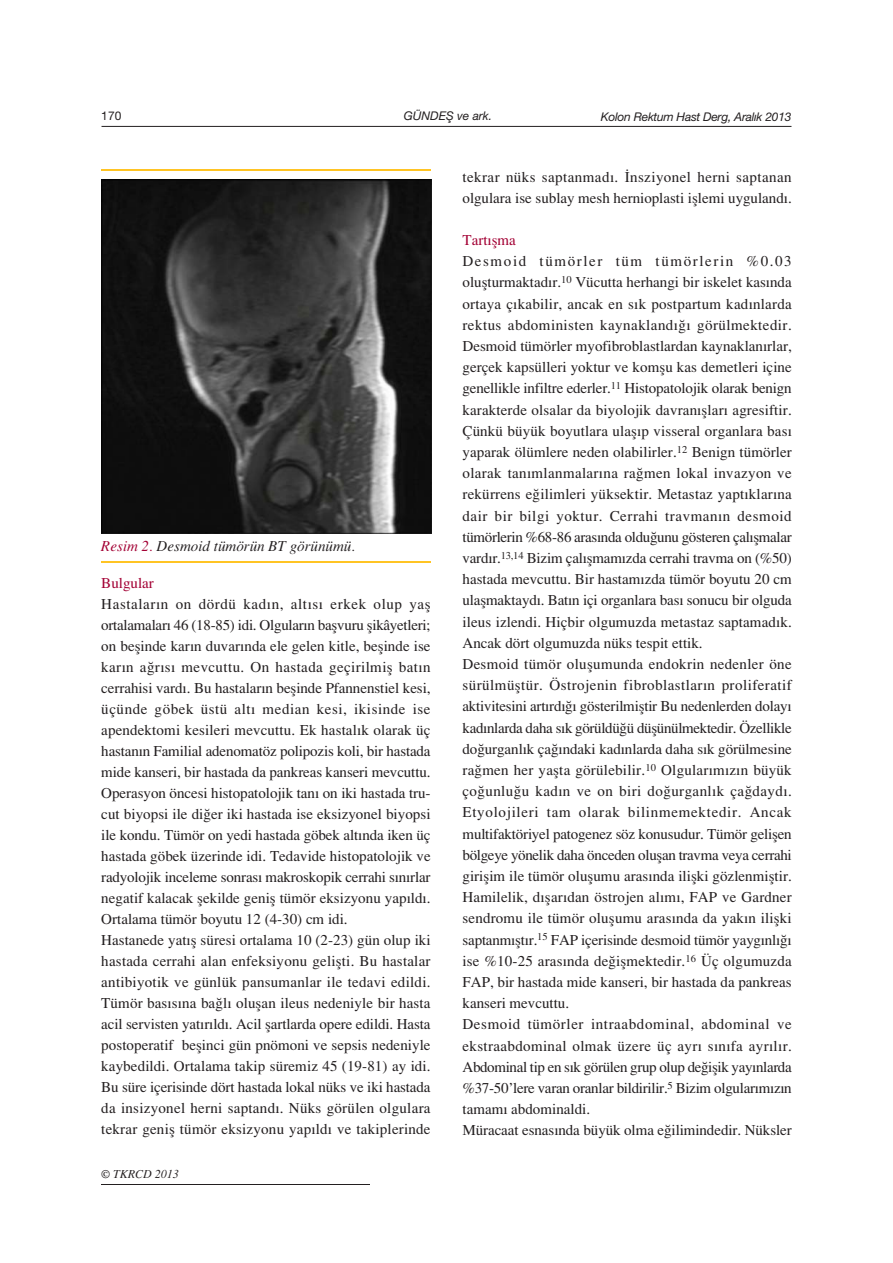
<style>
.page{position:relative;width:893px;height:1263px;background:#fff}
.page>*{position:absolute;margin:0;border:0;box-sizing:border-box;transform-origin:0 0}
.t1{font:15px/21.1px "Times Turk";letter-spacing:.005em;color:#231f20}
.t2{font:italic 15px "Times Turk";color:#231f20}
.t3{font:15px "Times Turk";color:#a30134}
.t4{font:12px "Helvetica T Italic";letter-spacing:-.02em;color:#231f20}
.t5{font:12px "Helvetica T Italic";color:#231f20}
.t6{font:italic 12px "Times Turk";color:#231f20}
.t7{font:12px "Helvetica T";color:#231f20}
.s1{color:#a30134}
</style>
<div class="page">
<hr style="left:101px;top:1184px;width:268px;height:1px;background:#231f20">
<hr style="left:101px;top:126px;width:690px;height:1px;background:#231f20">
<img style="left:101px;top:180px;width:330px;height:354px">
<hr style="left:101px;top:170px;width:329px;height:1px;background:#ffc424">
<hr style="left:101px;top:562px;width:329px;height:1px;background:#ffc424">
<p class="t5" style="left:404px;top:111px;width:90px">GÜNDEfi ve ark.</p>
<p class="t7" style="left:101px;top:111px;width:22px">170</p>
<p class="t4" style="left:600px;top:112px;width:192px">Kolon Rektum Hast Derg, Aral›k 2013</p>
<p class="t2" style="left:101px;top:541px;width:255px"><span class="s1">Resim 2.</span> Desmoid tümörün BT görünümü.</p>
<p class="t3" style="left:101px;top:578px;width:54px">Bulgular</p>
<p class="t1" style="left:101px;top:595px;width:331px">Hastalar›n on dördü kad›n, alt›s› erkek olup yafl ortalamalar› 46 (18-85) idi. Olgular›n baflvuru flikâyetleri; on beflinde kar›n duvar›nda ele gelen kitle, beflinde ise kar›n a¤r›s› mevcuttu. On hastada geçirilmifl bat›n cerrahisi vard›. Bu hastalar›n beflinde Pfannenstiel kesi, üçünde göbek üstü alt› median kesi, ikisinde ise apendektomi kesileri mevcuttu. Ek hastal›k olarak üç hastan›n Familial adenomatöz polipozis koli, bir hastada mide kanseri, bir hastada da pankreas kanseri mevcuttu.<br>Operasyon öncesi histopatolojik tan› on iki hastada tru&shy;cut biyopsi ile di¤er iki hastada ise eksizyonel biyopsi ile kondu. Tümör on yedi hastada göbek alt›nda iken üç hastada göbek üzerinde idi. Tedavide histopatolojik ve radyolojik inceleme sonras› makroskopik cerrahi s›n›rlar negatif kalacak flekilde genifl tümör eksizyonu yap›ld›.<br>Ortalama tümör boyutu 12 (4-30) cm idi.<br>Hastanede yat›fl süresi ortalama 10 (2-23) gün olup iki hastada cerrahi alan enfeksiyonu geliflti. Bu hastalar antibiyotik ve günlük pansumanlar ile tedavi edildi.<br>Tümör bas›s›na ba¤l› oluflan ileus nedeniyle bir hasta acil servisten yat›r›ld›. Acil flartlarda opere edildi. Hasta postoperatif beflinci gün pnömoni ve sepsis nedeniyle kaybedildi. Ortalama takip süremiz 45 (19-81) ay idi.<br>Bu süre içerisinde dört hastada lokal nüks ve iki hastada da insizyonel herni saptand›. Nüks görülen olgulara tekrar genifl tümör eksizyonu yap›ld› ve takiplerinde</p>
<p class="t6" style="left:101px;top:1170px;width:79px">© TKRCD 2013</p>
<p class="t1" style="left:462px;top:167px;width:331px">tekrar nüks saptanmad›. ‹nsziyonel herni saptanan olgulara ise sublay mesh hernioplasti ifllemi uyguland›.</p>
<p class="t3" style="left:462px;top:235px;width:55px">Tart›flma</p>
<p class="t1" style="left:462px;top:252px;width:331px">Desmoid tümörler tüm tümörlerin %0.03 oluflturmaktad›r.<sup>10</sup> Vücutta herhangi bir iskelet kas›nda ortaya ç›kabilir, ancak en s›k postpartum kad›nlarda rektus abdoministen kaynakland›¤› görülmektedir.<br>Desmoid tümörler myofibroblastlardan kaynaklan›rlar, gerçek kapsülleri yoktur ve komflu kas demetleri içine genellikle infiltre ederler.<sup>11</sup> Histopatolojik olarak benign karakterde olsalar da biyolojik davran›fllar› agresiftir.<br>Çünkü büyük boyutlara ulafl›p visseral organlara bas› yaparak ölümlere neden olabilirler.<sup>12</sup> Benign tümörler olarak tan›mlanmalar›na ra¤men lokal invazyon ve rekürrens e¤ilimleri yüksektir. Metastaz yapt›klar›na dair bir bilgi yoktur. Cerrahi travman›n desmoid tümörlerin %68-86 aras›nda oldu¤unu gösteren çal›flmalar vard›r.<sup>13,14</sup> Bizim çal›flmam›zda cerrahi travma on (%50) hastada mevcuttu. Bir hastam›zda tümör boyutu 20 cm ulaflmaktayd›. Bat›n içi organlara bas› sonucu bir olguda ileus izlendi. Hiçbir olgumuzda metastaz saptamad›k.<br>Ancak dört olgumuzda nüks tespit ettik.<br>Desmoid tümör oluflumunda endokrin nedenler öne sürülmüfltür. Östrojenin fibroblastlar›n proliferatif aktivitesini art›rd›¤› gösterilmifltir Bu nedenlerden dolay› kad›nlarda daha s›k görüldü¤ü düflünülmektedir. Özellikle do¤urganl›k ça¤›ndaki kad›nlarda daha s›k görülmesine ra¤men her yaflta görülebilir.<sup>10</sup> Olgular›m›z›n büyük ço¤unlu¤u kad›n ve on biri do¤urganl›k ça¤dayd›.<br>Etyolojileri tam olarak bilinmemektedir. Ancak multifaktöriyel patogenez söz konusudur. Tümör geliflen bölgeye yönelik daha önceden oluflan travma veya cerrahi giriflim ile tümör oluflumu aras›nda iliflki gözlenmifltir.<br>Hamilelik, d›flar›dan östrojen al›m›, FAP ve Gardner sendromu ile tümör oluflumu aras›nda da yak›n iliflki saptanm›flt›r.<sup>15</sup> FAP içerisinde desmoid tümör yayg›nl›¤› ise %10-25 aras›nda de¤iflmektedir.<sup>16</sup> Üç olgumuzda FAP, bir hastada mide kanseri, bir hastada da pankreas kanseri mevcuttu.<br>Desmoid tümörler intraabdominal, abdominal ve ekstraabdominal olmak üzere üç ayr› s›n›fa ayr›l›r.<br>Abdominal tip en s›k görülen grup olup de¤iflik yay›nlarda %37-50’lere varan oranlar bildirilir.<sup>5</sup> Bizim olgular›m›z›n tamam› abdominaldi.<br>Müracaat esnas›nda büyük olma e¤ilimindedir. Nüksler</p>
</div>
